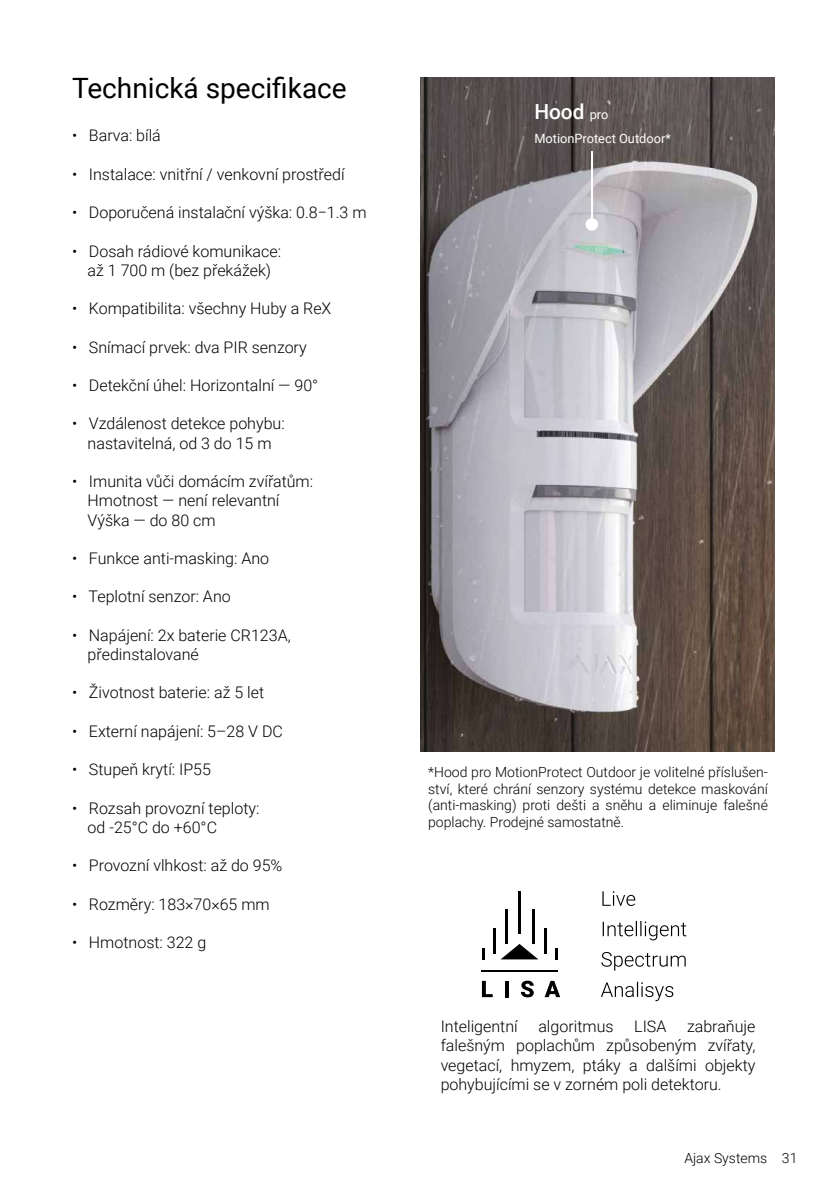
<style>
.page{position:relative;width:840px;height:1191px;background:#fff}
.page>*{position:absolute;margin:0;border:0;box-sizing:border-box;transform-origin:0 0}
.t1{font:28px "Roboto";color:#000}
.t2{font:500 20.8px "Roboto";color:#fff}
.t3{font:300 16px/19.2px "Roboto";color:#000}
.t4{font:300 14px/16.8px "Roboto";color:#000;text-align:justify}
.t5{font:12.8px "Roboto";color:#fff}
.s1{font-weight:400;font-size:12.8px}
</style>
<div class="page">
<hr style="left:518px;top:891px;width:2px;height:43px;background:#000">
<hr style="left:532px;top:909px;width:2px;height:35px;background:#000">
<hr style="left:505px;top:909px;width:2px;height:35px;background:#000">
<hr style="left:543px;top:928px;width:3px;height:25px;background:#000">
<hr style="left:493px;top:928px;width:2px;height:25px;background:#000">
<svg style="left:555px;top:948px;width:2px;height:11px"></svg>
<svg style="left:482px;top:948px;width:2px;height:11px"></svg>
<svg style="left:501px;top:944px;width:37px;height:15px"></svg>
<svg style="left:481px;top:981px;width:11px;height:16px"></svg>
<svg style="left:505px;top:981px;width:3px;height:16px"></svg>
<svg style="left:520px;top:980px;width:13px;height:17px"></svg>
<svg style="left:544px;top:981px;width:16px;height:16px"></svg>
<hr style="left:481px;top:970px;width:76px;height:1px;background:#000">
<svg style="left:601px;top:891px;width:85px;height:110px"></svg>
<img style="left:420px;top:78px;width:354px;height:673px">
<hr style="left:590px;top:151px;width:2px;height:69px;background:#fff">
<div style="left:585px;top:218px;width:12px;height:13px;background:#fff;border-radius:50%"></div>
<h1 class="t1" style="left:72px;top:69px;width:276px">Technická specifikace</h1>
<p class="t3" style="left:72px;top:125px;width:90px">• Barva: bílá</p>
<p class="t3" style="left:72px;top:164px;width:274px">• Instalace: vnitřní / venkovní prostředí</p>
<p class="t3" style="left:72px;top:202px;width:296px">• Doporučená instalační výška: 0.8−1.3 m</p>
<p class="t3" style="left:72px;top:241px;width:210px;text-align:center">• Dosah rádiové komunikace: až 1 700 m (bez překážek)</p>
<p class="t3" style="left:72px;top:298px;width:261px">• Kompatibilita: všechny Huby a ReX</p>
<p class="t3" style="left:72px;top:337px;width:236px">• Snímací prvek: dva PIR senzory</p>
<p class="t3" style="left:72px;top:375px;width:248px">• Detekční úhel: Horizontalní — 90°</p>
<p class="t3" style="left:72px;top:413px;width:214px;text-align:center">• Vzdálenost detekce pohybu: nastavitelná, od 3 do 15 m</p>
<p class="t3" style="left:88px;top:471px;width:227px;text-indent:-16px">• Imunita vůči domácím zvířatům:<br>Hmotnost — není relevantní<br>Výška — do 80 cm</p>
<p class="t3" style="left:72px;top:548px;width:198px">• Funkce anti-masking: Ano</p>
<p class="t3" style="left:72px;top:586px;width:160px">• Teplotní senzor: Ano</p>
<p class="t3" style="left:88px;top:625px;width:204px;text-indent:-16px">• Napájení: 2x baterie CR123A, předinstalované</p>
<p class="t3" style="left:72px;top:682px;width:193px">• Životnost baterie: až 5 let</p>
<p class="t3" style="left:72px;top:721px;width:212px">• Externí napájení: 5–28 V DC</p>
<p class="t3" style="left:72px;top:759px;width:140px">• Stupeň krytí: IP55</p>
<p class="t3" style="left:88px;top:797px;width:173px;text-indent:-16px">• Rozsah provozní teploty: od -25°С do +60°С</p>
<p class="t3" style="left:72px;top:855px;width:212px">• Provozní vlhkost: až do 95%</p>
<p class="t3" style="left:72px;top:893px;width:199px">• Rozměry: 183×70×65 mm</p>
<p class="t3" style="left:72px;top:932px;width:136px">• Hmotnost: 322 g</p>
<h2 class="t2" style="left:534px;top:97px;width:76px">Hood <span class="s1">pro</span></h2>
<p class="t5" style="left:534px;top:130px;width:138px">MotionProtect Outdoor*</p>
<p class="t4" style="left:428px;top:763px;width:341px">*Hood pro MotionProtect Outdoor je volitelné příslušen&shy;ství, které chrání senzory systému detekce maskování (anti-masking) proti dešti a sněhu a eliminuje falešné poplachy. Prodejné samostatně.</p>
<p class="t3" style="left:440px;top:1016px;width:316px;text-align:justify;text-indent:246px">zabraňuje falešným poplachům způsobeným zvířaty, vegetací, hmyzem, ptáky a dalšími objekty pohybujícími se v zorném poli detektoru.</p>
<p class="t3" style="left:440px;top:1016px;width:79px">Inteligentní</p>
<p class="t3" style="left:538px;top:1016px;width:77px">algoritmus</p>
<p class="t3" style="left:634px;top:1016px;width:34px">LISA</p>
<p class="t4" style="left:684px;top:1149px;width:115px">Ajax Systems 31</p>
</div>
